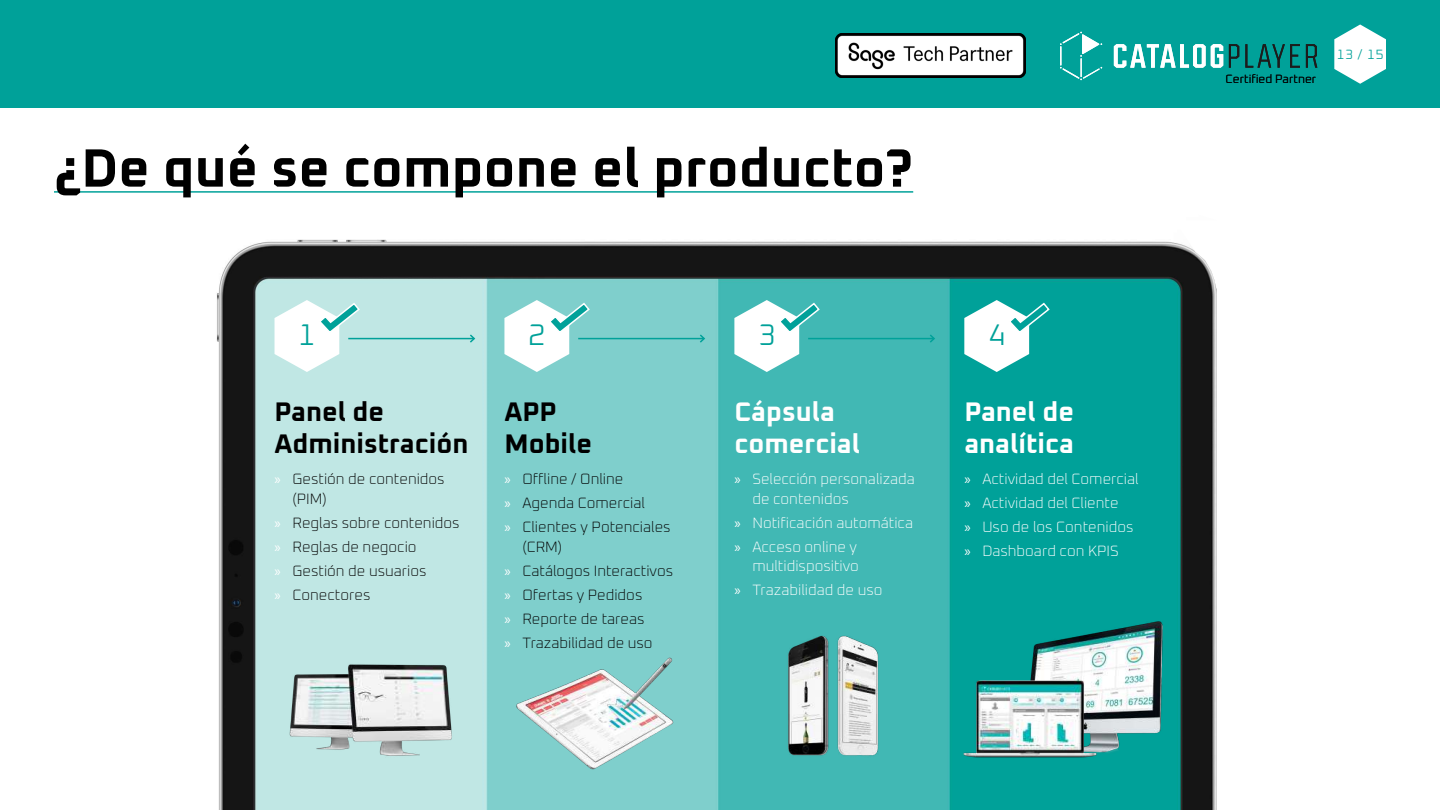
<style>
.page{position:relative;width:1440px;height:810px;background:#fff}
.page>*{position:absolute;margin:0;border:0;box-sizing:border-box;transform-origin:0 0}
.t1{font:700 54px "Oxanium";color:#000}
.t2{font:300 30px "Oxanium";color:#00a199}
.t3{font:700 27px/31.5px "Oxanium";color:#fff}
.t4{font:700 27px/31.5px "Oxanium";color:#000}
.t5{font:200 15px/24px "Oxanium";color:#000}
.t6{font:200 15px/24px "Oxanium";color:#fff}
.t7{font:300 13.5px "Oxanium";color:#00a199}
.t8{font:300 12px "Oxanium";color:#000}
.s1{font-family:"Myriad Pro";font-weight:400;color:#fff}
.s2{font-family:"Myriad Pro";font-weight:400}
</style>
<div class="page">
<div style="left:0;top:0;width:1440px;height:108px;background:#00a199"></div>
<svg style="left:1334px;top:24px;width:52px;height:60px"></svg>
<img style="left:836px;top:34px;width:189px;height:44px">
<svg style="left:1114px;top:44px;width:109px;height:24px"></svg>
<svg style="left:1229px;top:44px;width:10px;height:24px"></svg>
<svg style="left:1245px;top:44px;width:55px;height:24px"></svg>
<svg style="left:1306px;top:44px;width:11px;height:24px"></svg>
<svg style="left:1060px;top:32px;width:42px;height:48px"></svg>
<img style="left:216px;top:239px;width:1000px;height:571px">
<hr style="left:348px;top:338px;width:126px;height:1px;background:#00a199">
<svg style="left:468px;top:333px;width:8px;height:11px"></svg>
<hr style="left:578px;top:338px;width:126px;height:1px;background:#00a199">
<svg style="left:698px;top:333px;width:8px;height:11px"></svg>
<hr style="left:808px;top:338px;width:126px;height:1px;background:#00a199">
<svg style="left:928px;top:333px;width:8px;height:11px"></svg>
<svg style="left:964px;top:300px;width:87px;height:72px"></svg>
<svg style="left:275px;top:300px;width:86px;height:72px"></svg>
<svg style="left:504px;top:300px;width:87px;height:72px"></svg>
<svg style="left:734px;top:300px;width:87px;height:72px"></svg>
<hr style="left:54px;top:191px;width:859px;height:2px;background:#00a199">
<img style="left:999px;top:613px;width:197px;height:148px">
<img style="left:247px;top:617px;width:257px;height:189px">
<img style="left:734px;top:621px;width:198px;height:148px">
<img style="left:482px;top:625px;width:227px;height:170px">
<img style="left:963px;top:680px;width:134px;height:78px">
<h1 class="t1" style="left:54px;top:133px;width:861px">¿De qué se compone el producto?</h1>
<h2 class="t2" style="left:298px;top:317px;width:19px">1</h2>
<h3 class="t4" style="left:275px;top:395px;width:195px">Panel de<br>Administración</h3>
<p class="t5" style="left:293px;top:469px;width:154px;line-height:19.5px;text-indent:-18px"><span class="s1">»</span> Gestión de contenidos (PIM)</p>
<p class="t5" style="left:275px;top:510px;width:187px"><span class="s1">»</span> Reglas sobre contenidos <span class="s1">»</span> Reglas de negocio<br><span class="s1">»</span> Gestión de usuarios<br><span class="s1">»</span> Conectores</p>
<h2 class="t2" style="left:528px;top:317px;width:19px">2</h2>
<h3 class="t4" style="left:504px;top:395px;width:89px">APP<br>Mobile</h3>
<p class="t5" style="left:504px;top:466px;width:168px"><span class="s1">»</span> Offline / Online<br><span class="s1">»</span> Agenda Comercial<br><span class="s1">»</span> Clientes y Potenciales</p>
<p class="t5" style="left:504px;top:534px;width:170px;text-indent:18px">(CRM)<br><span class="s1">»</span> Catálogos Interactivos <span class="s1">»</span> Ofertas y Pedidos<br><span class="s1">»</span> Reporte de tareas<br><span class="s1">»</span> Trazabilidad de uso</p>
<h2 class="t2" style="left:758px;top:317px;width:19px">3</h2>
<h3 class="t3" style="left:734px;top:395px;width:127px">Cápsula comercial</h3>
<p class="t6" style="left:752px;top:469px;width:164px;line-height:19.5px;text-indent:-18px"><span class="s2">»</span> Selección personalizada de contenidos</p>
<p class="t6" style="left:734px;top:510px;width:180px"><span class="s2">»</span> Notificación automática <span class="s2">»</span> Acceso online y</p>
<p class="t6" style="left:734px;top:553px;width:150px;text-align:center">multidispositivo<br><span class="s2">»</span> Trazabilidad de uso</p>
<h2 class="t2" style="left:988px;top:317px;width:19px">4</h2>
<h3 class="t3" style="left:964px;top:395px;width:111px">Panel de analítica</h3>
<p class="t6" style="left:964px;top:466px;width:176px"><span class="s2">»</span> Actividad del Comercial <span class="s2">»</span> Actividad del Cliente<br><span class="s2">»</span> Uso de los Contenidos <span class="s2">»</span> Dashboard con KPIS</p>
<p class="t8" style="left:1226px;top:72px;width:92px">Certified Partner</p>
<p class="t7" style="left:1337px;top:46px;width:48px">13 / 15</p>
</div>
